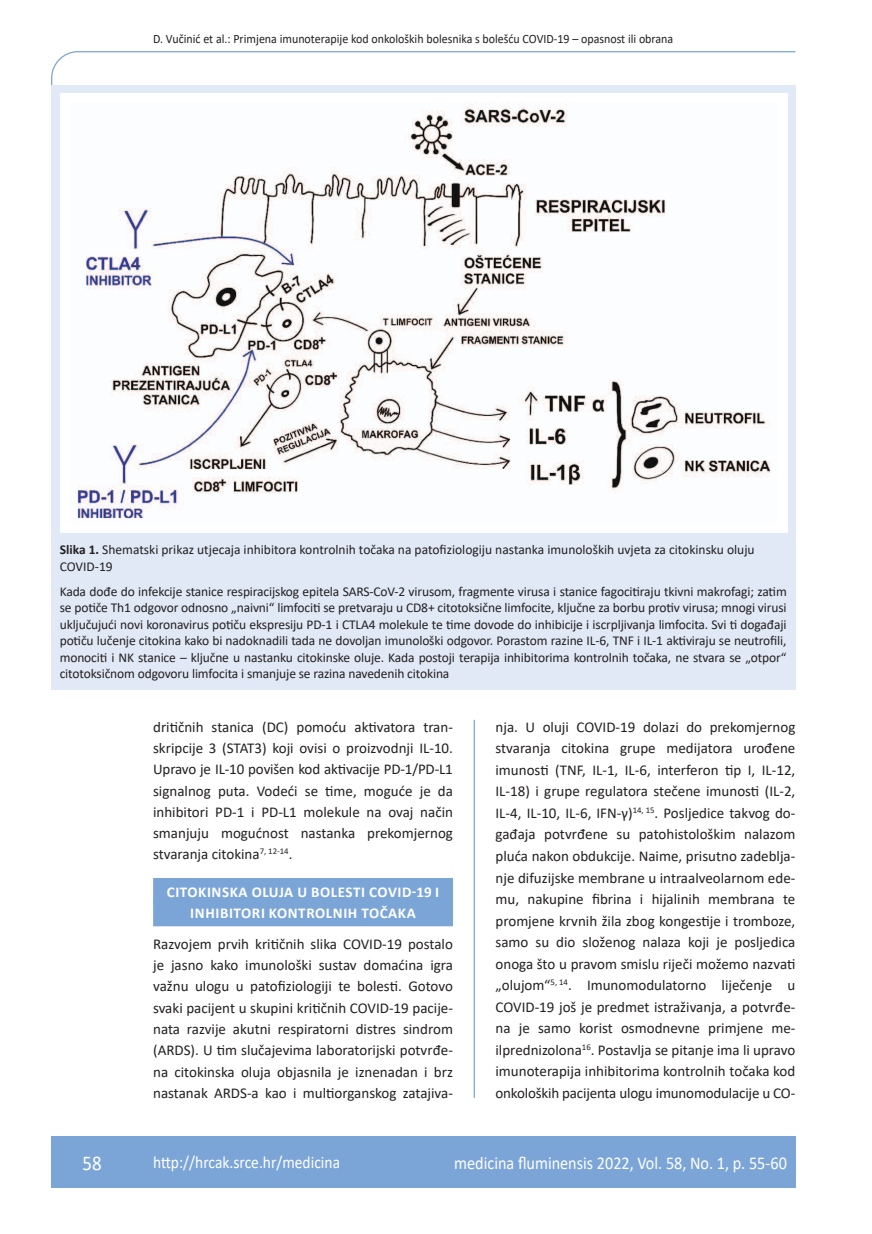
<style>
.page{position:relative;width:872px;height:1234px;background:#fff}
.page>*{position:absolute;margin:0;border:0;box-sizing:border-box;transform-origin:0 0}
.t1{font:21px "Calibri";color:#fff;scale:.9 1}
.t2{font:18px "Calibri";color:#fff;scale:.9 1}
.t3{font:17.25px "Calibri";color:#fff;scale:.9 1}
.osnovni_tekst{font:15px/21.5px "Calibri";color:#231f20;text-align:justify}
.naslov_ruler{font:700 15px "Calibri";letter-spacing:.04em;color:#fff}
.potpis_slika{font:13.5px/16.5px "Calibri";color:#231f20}
.glava{font:12.75px "Calibri";color:#231f20;scale:.94 1}
.s1{font-weight:700}
</style>
<div class="page">
<svg style="left:51px;top:51px;width:745px;height:275px"></svg>
<hr style="left:473px;top:719px;width:2px;height:378px;background:#7ca5d7">
<div style="left:51px;top:1135px;width:744px;height:51px;background:#7ca5d7"></div>
<div style="left:153px;top:877px;width:300px;height:27px;background:#7ca5d7"></div>
<div style="left:153px;top:899px;width:300px;height:27px;background:#7ca5d7"></div>
<div style="left:51px;top:85px;width:744px;height:604px;background:#e1e9f6"></div>
<div style="left:60px;top:94px;width:727px;height:439px;background:#fff"></div>
<img style="left:77px;top:102px;width:694px;height:417px">
<p class="glava" style="left:153px;top:29px;width:555px">D. Vučinić et al.: Primjena imunoterapije kod onkoloških bolesnika s bolešću COVID-19 – opasnost ili obrana</p>
<p class="potpis_slika" style="left:60px;top:541px;width:696px"><span class="s1">Slika 1.</span> Shematski prikaz utjecaja inhibitora kontrolnih točaka na patofiziologiju nastanka imunoloških uvjeta za citokinsku oluju<br>COVID-19</p>
<p class="potpis_slika" style="left:60px;top:582px;width:728px;text-align:justify">Kada dođe do infekcije stanice respiracijskog epitela SARS-CoV-2 virusom, fragmente virusa i stanice fagocitiraju tkivni makrofagi; zatim se potiče Th1 odgovor odnosno „naivni“ limfociti se pretvaraju u CD8+ citotoksične limfocite, ključne za borbu protiv virusa; mnogi virusi uključujući novi koronavirus potiču ekspresiju PD-1 i CTLA4 molekule te time dovode do inhibicije i iscrpljivanja limfocita. Svi ti događaji potiču lučenje citokina kako bi nadoknadili tada ne dovoljan imunološki odgovor. Porastom razine IL-6, TNF i IL-1 aktiviraju se neutrofili, monociti i NK stanice – ključne u nastanku citokinske oluje. Kada postoji terapija inhibitorima kontrolnih točaka, ne stvara se „otpor“ citotoksičnom odgovoru limfocita i smanjuje se razina navedenih citokina</p>
<p class="osnovni_tekst" style="left:153px;top:715px;width:301px">dritičnih stanica (DC) pomoću aktivatora tran&shy;skripcije 3 (STAT3) koji ovisi o proizvodnji IL-10.<br>Upravo je IL-10 povišen kod aktivacije PD-1/PD-L1 signalnog puta. Vodeći se time, moguće je da inhibitori PD-1 i PD-L1 molekule na ovaj način smanjuju mogućnost nastanka prekomjernog stvaranja citokina<sup>7,</sup> <sup>12-14</sup>.</p>
<p class="naslov_ruler" style="left:167px;top:881px;width:274px">CITOKINSKA OLUJA U BOLESTI COVID-19 I</p>
<p class="naslov_ruler" style="left:190px;top:902px;width:227px">INHIBITORI KONTROLNIH TOČAKA</p>
<p class="osnovni_tekst" style="left:153px;top:932px;width:301px">Razvojem prvih kritičnih slika COVID-19 postalo je jasno kako imunološki sustav domaćina igra važnu ulogu u patofiziologiji te bolesti. Gotovo svaki pacijent u skupini kritičnih COVID-19 pacije&shy;nata razvije akutni respiratorni distres sindrom (ARDS). U tim slučajevima laboratorijski potvrđe&shy;na citokinska oluja objasnila je iznenadan i brz nastanak ARDS-a kao i multiorganskog zatajiva-</p>
<p class="osnovni_tekst" style="left:495px;top:715px;width:301px">nja. U oluji COVID-19 dolazi do prekomjernog stvaranja citokina grupe medijatora urođene imunosti (TNF, IL-1, IL-6, interferon tip I, IL-12, IL-18) i grupe regulatora stečene imunosti (IL-2, IL-4, IL-10, IL-6, IFN-γ)<sup>14,</sup> <sup>15</sup>. Posljedice takvog do&shy;gađaja potvrđene su patohistološkim nalazom pluća nakon obdukcije. Naime, prisutno zadeblja&shy;nje difuzijske membrane u intraalveolarnom ede&shy;mu, nakupine fibrina i hijalinih membrana te promjene krvnih žila zbog kongestije i tromboze, samo su dio složenog nalaza koji je posljedica onoga što u pravom smislu riječi možemo nazvati „olujom“<sup>5,</sup> <sup>14</sup>. Imunomodulatorno liječenje u COVID-19 još je predmet istraživanja, a potvrđe&shy;na je samo korist osmodnevne primjene me&shy;ilprednizolona<sup>16</sup>. Postavlja se pitanje ima li upravo imunoterapija inhibitorima kontrolnih točaka kod onkoloških pacijenta ulogu imunomodulacije u CO-</p>
<p class="t1" style="left:82px;top:1147px;width:23px">58</p>
<p class="t3" style="left:153px;top:1149px;width:209px">http://hrcak.srce.hr/medicina</p>
<p class="t2" style="left:454px;top:1149px;width:371px">medicina fluminensis 2022, Vol. 58, No. 1, p. 55-60</p>
</div>
